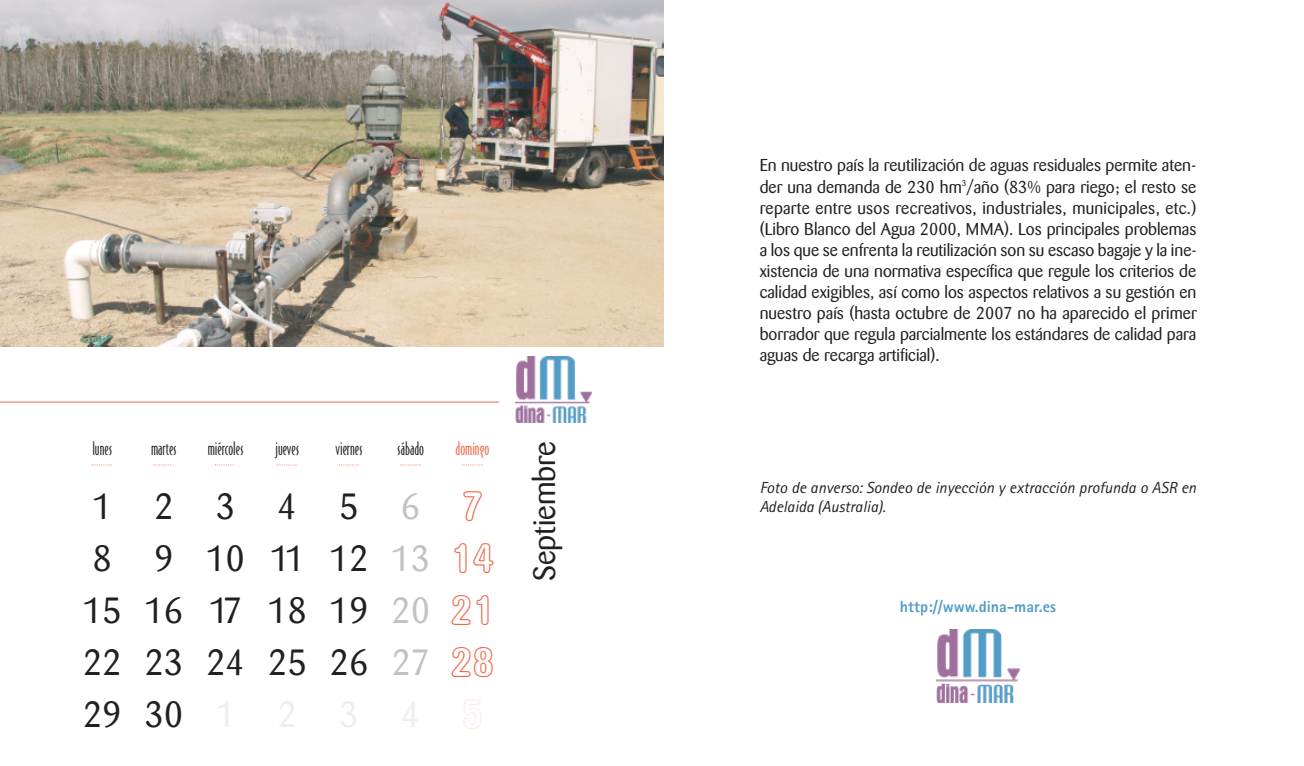
<style>
.page{position:relative;width:1304px;height:766px;background:#fff}
.page>*{position:absolute;margin:0;border:0;box-sizing:border-box;transform-origin:0 0}
.t1{font:36px/52px "Barmeno";color:#231f20}
.t2{font:30.6px "Barmeno";color:#231f20}
.t3{font:17.6px "Bodega Sans Oldstyle";color:#231f20}
.t4{font:17.6px "Bodega Sans Oldstyle";color:#f26648}
.t5{font:17px/21px "Barmeno";color:#231f20;text-align:justify}
.t6{font:italic 16px/19.2px "Rotis Sans Serif";color:#231f20}
.t7{font:800 16px "Rotis Sans Serif";color:#529dc7}
.s1{color:#c2c2c5}
.s2{font-family:"AG Book Rounded Bold Cn Outline";font-size:42.2px;color:#f26648}
.s3{color:#eeeef0}
.s4{font-family:"AG Book Rounded Bold Cn Outline";font-size:42.2px;color:#fdede5}
</style>
<div class="page">
<img style="left:936px;top:629px;width:84px;height:73px">
<img style="left:0;top:0;width:663px;height:346px">
<svg style="left:462px;top:464px;width:21px;height:1px"></svg>
<svg style="left:401px;top:464px;width:20px;height:1px"></svg>
<svg style="left:339px;top:464px;width:20px;height:1px"></svg>
<svg style="left:277px;top:464px;width:20px;height:1px"></svg>
<svg style="left:215px;top:464px;width:20px;height:1px"></svg>
<svg style="left:153px;top:464px;width:21px;height:1px"></svg>
<svg style="left:92px;top:464px;width:20px;height:1px"></svg>
<hr style="left:0;top:401px;width:499px;height:1px;background:#f26648">
<img style="left:516px;top:356px;width:75px;height:66px">
<p class="t3" style="left:92px;top:439px;width:21px">lunes</p>
<p class="t3" style="left:151px;top:439px;width:27px">martes</p>
<p class="t3" style="left:208px;top:439px;width:37px">miércoles</p>
<p class="t3" style="left:275px;top:439px;width:25px">jueves</p>
<p class="t3" style="left:336px;top:439px;width:29px">viernes</p>
<p class="t3" style="left:397px;top:439px;width:28px">sábado</p>
<p class="t4" style="left:455px;top:439px;width:35px">domingo</p>
<h1 class="t1" style="left:83px;top:483px;width:413px">12345<span class="s1">6</span><span class="s2">7<br></span>8 9 10 11 12<span class="s1">13</span><span class="s2">14<br></span>15 16 17 18 19 <span class="s1">20</span> <span class="s2">21<br></span>22 23 24 25 26 <span class="s1">27</span> <span class="s2">28<br></span>2930<span class="s3">1234</span> <span class="s4">5</span></h1>
<h2 class="t2" style="left:532px;top:581px;width:142px;rotate:-90deg">Septiembre</h2>
<p class="t5" style="left:760px;top:156px;width:439px">En nuestro país la reutilización de aguas residuales permite aten&shy;der una demanda de 230 hm<sup>3</sup>/año (83% para riego; el resto se reparte entre usos recreativos, industriales, municipales, etc.) (Libro Blanco del Agua 2000, MMA). Los principales problemas a los que se enfrenta la reutilización son su escaso bagaje y la ine&shy;xistencia de una normativa específica que regule los criterios de calidad exigibles, así como los aspectos relativos a su gestión en nuestro país (hasta octubre de 2007 no ha aparecido el primer borrador que regula parcialmente los estándares de calidad para aguas de recarga artificial).</p>
<p class="t6" style="left:760px;top:479px;width:438px">Foto de anverso: Sondeo de inyección y extracción profunda o ASR en<br>Adelaida (Australia).</p>
<p class="t7" style="left:900px;top:601px;width:158px">http://www.dina-mar.es</p>
</div>
